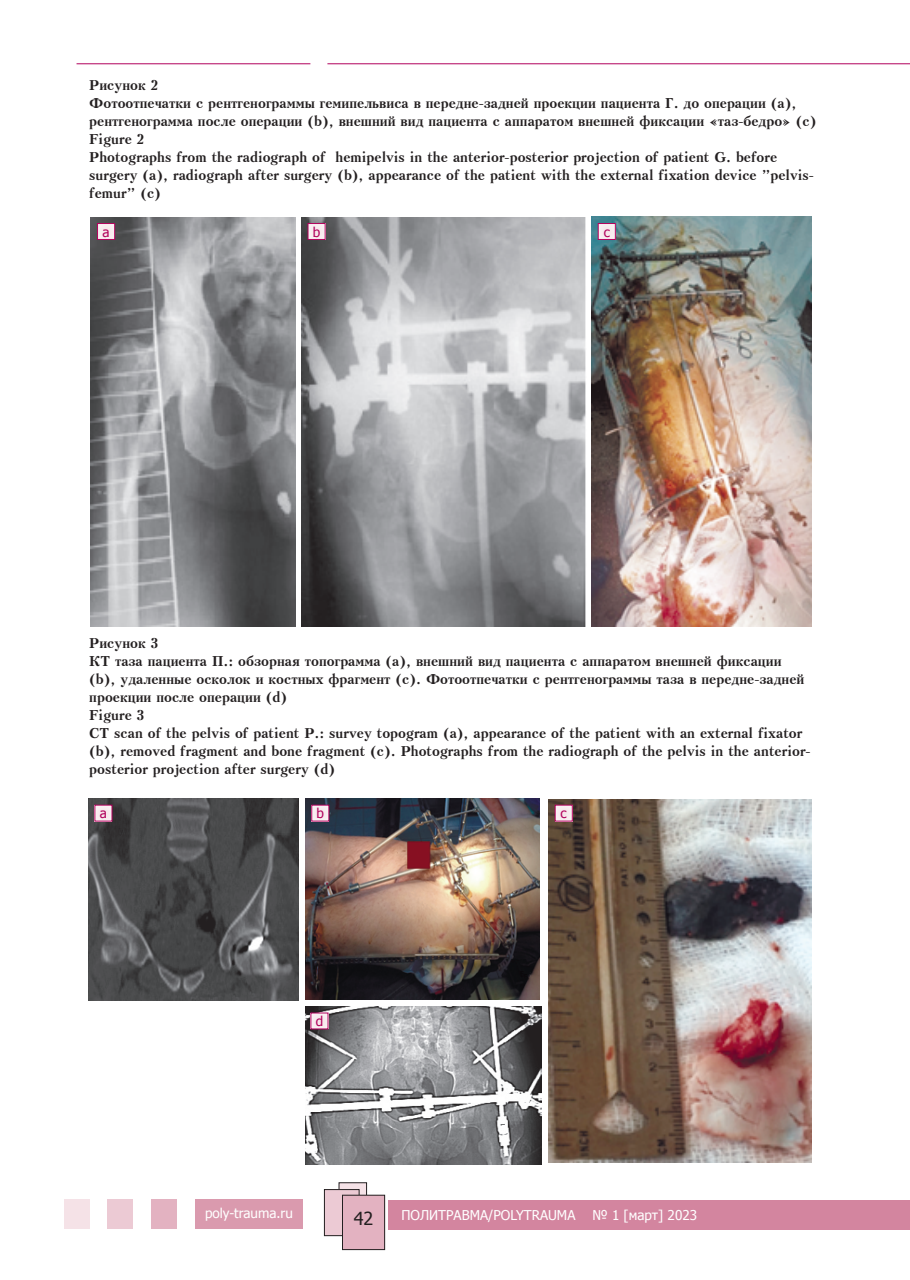
<style>
.page{position:relative;width:910px;height:1280px;background:#fff}
.page>*{position:absolute;margin:0;border:0;box-sizing:border-box;transform-origin:0 0}
.t1{font:18px "Tahoma";color:#231f20}
.t2{font:700 13.5px/18px "Kudrashov";color:#231f20}
.t3{font:13.5px "Tahoma";color:#fff}
.t4{font:13.5px "Tahoma";color:#b1015c}
</style>
<div class="page">
<div style="left:196px;top:1198px;width:107px;height:30px;background:#da9aae"></div>
<div style="left:151px;top:1198px;width:25px;height:30px;background:#e3b2c1"></div>
<div style="left:107px;top:1198px;width:26px;height:30px;background:#eccad4"></div>
<div style="left:64px;top:1198px;width:25px;height:30px;background:#f5e2e7"></div>
<div style="left:389px;top:1199px;width:521px;height:30px;background:#d3859f"></div>
<div style="left:339px;top:1183px;width:28px;height:36px;background:#f5e2e7"></div>
<div style="left:339px;top:1182px;width:28px;height:37px;border:1px solid #231f20"></div>
<div style="left:324px;top:1189px;width:35px;height:47px;background:#eccad4"></div>
<div style="left:324px;top:1189px;width:35px;height:47px;border:1px solid #231f20"></div>
<div style="left:342px;top:1195px;width:43px;height:54px;background:#e3b2c1"></div>
<div style="left:342px;top:1195px;width:43px;height:55px;border:1px solid #231f20"></div>
<hr style="left:327px;top:63px;width:583px;height:1px;background:#b1015c">
<hr style="left:77px;top:63px;width:233px;height:1px;background:#b1015c">
<img style="left:90px;top:217px;width:206px;height:409px">
<img style="left:302px;top:217px;width:284px;height:409px">
<img style="left:592px;top:217px;width:220px;height:409px">
<img style="left:88px;top:799px;width:210px;height:201px">
<img style="left:306px;top:799px;width:234px;height:200px">
<img style="left:548px;top:799px;width:263px;height:364px">
<img style="left:306px;top:1007px;width:235px;height:157px">
<div style="left:98px;top:223px;width:17px;height:16px;background:#f8ebee"></div>
<div style="left:97px;top:223px;width:18px;height:17px;border:1px solid #b1015c"></div>
<div style="left:308px;top:223px;width:17px;height:16px;background:#f8ebee"></div>
<div style="left:308px;top:223px;width:17px;height:17px;border:1px solid #b1015c"></div>
<div style="left:598px;top:223px;width:17px;height:16px;background:#f8ebee"></div>
<div style="left:598px;top:223px;width:18px;height:17px;border:1px solid #b1015c"></div>
<div style="left:95px;top:805px;width:17px;height:16px;background:#f8ecef"></div>
<div style="left:312px;top:805px;width:17px;height:16px;background:#f8ebee"></div>
<div style="left:311px;top:805px;width:18px;height:16px;border:1px solid #b1015c"></div>
<div style="left:555px;top:805px;width:17px;height:16px;background:#f8ebee"></div>
<div style="left:555px;top:805px;width:18px;height:16px;border:1px solid #b1015c"></div>
<div style="left:311px;top:1013px;width:17px;height:16px;background:#f8ecef"></div>
<p class="t2" style="left:89px;top:76px;width:728px">Рисунок 2<br>Фотоотпечатки с рентгенограммы гемипельвиса в передне-задней проекции пациента Г. до операции (a), рентгенограмма после операции (b), внешний вид пациента с аппаратом внешней фиксации «таз-бедро» (c)<br>Figure 2<br>Photographs from the radiograph of hemipelvis in the anterior-posterior projection of patient G. before surgery (a), radiograph after surgery (b), appearance of the patient with the external fixation device "pelvis&shy;femur" (c)</p>
<p class="t4" style="left:103px;top:223px;width:9px">a</p>
<p class="t4" style="left:313px;top:223px;width:9px">b</p>
<p class="t4" style="left:604px;top:223px;width:8px">c</p>
<p class="t2" style="left:89px;top:634px;width:723px">Рисунок 3<br>КТ таза пациента П.: обзорная топограмма (a), внешний вид пациента с аппаратом внешней фиксации (b), удаленные осколок и костных фрагмент (c). Фотоотпечатки с рентгенограммы таза в передне-задней проекции после операции (d)<br>Figure 3<br>CT scan of the pelvis of patient P.: survey topogram (a), appearance of the patient with an external fixator (b), removed fragment and bone fragment (c). Photographs from the radiograph of the pelvis in the anterior&shy;posterior projection after surgery (d)</p>
<p class="t4" style="left:100px;top:804px;width:9px">a</p>
<p class="t4" style="left:317px;top:804px;width:9px">b</p>
<p class="t4" style="left:561px;top:804px;width:8px">c</p>
<p class="t4" style="left:316px;top:1012px;width:9px">d</p>
<p class="t3" style="left:205px;top:1204px;width:89px">poly-trauma.ru</p>
<h1 class="t1" style="left:354px;top:1206px;width:21px">42</h1>
<p class="t3" style="left:401px;top:1206px;width:176px">ПОЛИТРАВМА/POLYTRAUMA</p>
<p class="t3" style="left:592px;top:1206px;width:106px">№ 1 [март] 2023</p>
</div>
